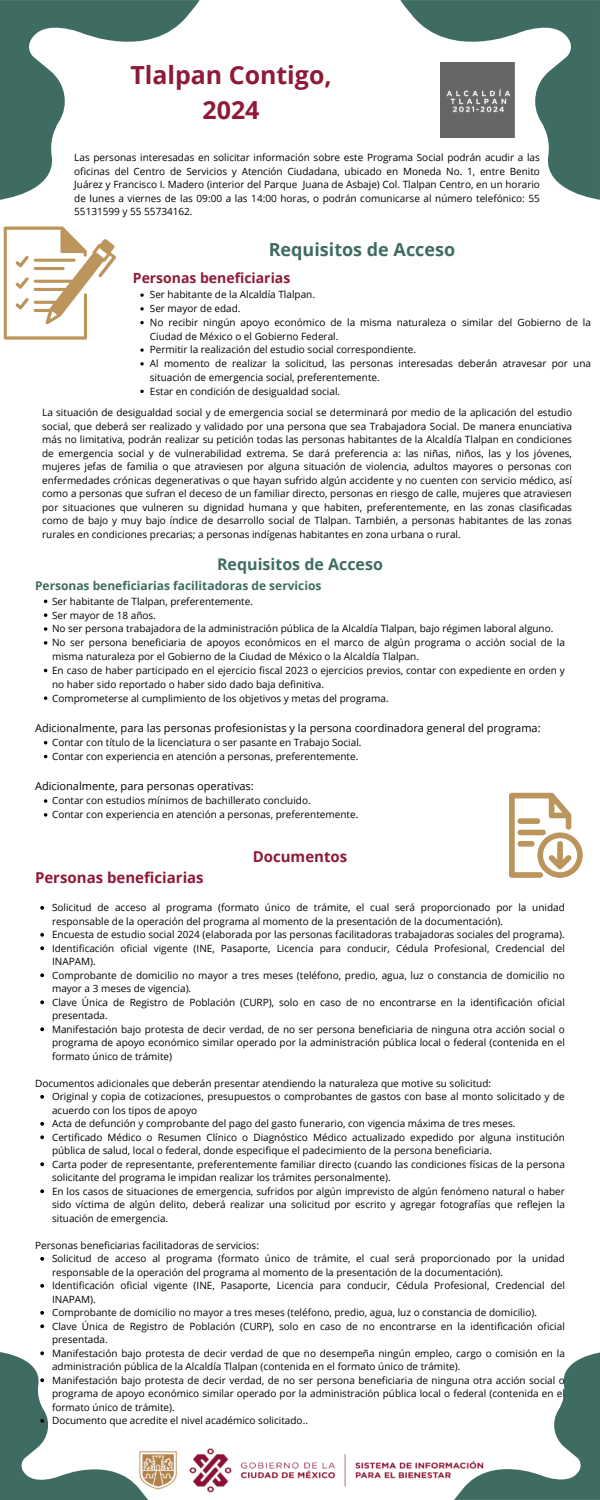
<style>
.page{position:relative;width:600px;height:1500px;background:#fff}
.page>*{position:absolute;margin:0;border:0;box-sizing:border-box;transform-origin:0 0}
.t1{font:700 24.9px/34.2px "Open Sans";color:#8e1a37;text-align:center}
.t2{font:700 18px "Open Sans";color:#3f6c62}
.t3{font:700 16px "Open Sans";color:#3f6c62}
.t4{font:700 15px "Open Sans";color:#8e1a37}
.t5{font:700 14px "Open Sans";color:#8e1a37}
.t6{font:700 12px "Open Sans";color:#3f6c62}
.t7{font:11px "Open Sans";color:#000}
.t8{font:10px/13.5px "Open Sans";color:#000}
</style>
<div class="page">
<img style="left:148px;top:1448px;width:306px;height:45px">
<svg style="left:400px;top:0;width:200px;height:200px"></svg>
<svg style="left:4px;top:227px;width:112px;height:113px"></svg>
<svg style="left:454px;top:1352px;width:146px;height:148px"></svg>
<svg style="left:0;top:0;width:200px;height:200px"></svg>
<img style="left:440px;top:63px;width:75px;height:74px">
<svg style="left:140px;top:293px;width:4px;height:4px"></svg>
<svg style="left:140px;top:307px;width:4px;height:4px"></svg>
<svg style="left:140px;top:321px;width:4px;height:3px"></svg>
<svg style="left:140px;top:348px;width:4px;height:4px"></svg>
<svg style="left:140px;top:362px;width:4px;height:4px"></svg>
<svg style="left:140px;top:390px;width:4px;height:3px"></svg>
<svg style="left:509px;top:793px;width:74px;height:85px"></svg>
<svg style="left:44px;top:613px;width:3px;height:4px"></svg>
<svg style="left:44px;top:627px;width:3px;height:4px"></svg>
<svg style="left:44px;top:641px;width:3px;height:4px"></svg>
<svg style="left:44px;top:696px;width:3px;height:4px"></svg>
<svg style="left:44px;top:799px;width:3px;height:4px"></svg>
<svg style="left:44px;top:813px;width:3px;height:4px"></svg>
<svg style="left:40px;top:906px;width:4px;height:4px"></svg>
<svg style="left:40px;top:933px;width:4px;height:4px"></svg>
<svg style="left:40px;top:946px;width:4px;height:4px"></svg>
<svg style="left:40px;top:973px;width:4px;height:4px"></svg>
<svg style="left:40px;top:1000px;width:4px;height:4px"></svg>
<svg style="left:40px;top:1027px;width:4px;height:4px"></svg>
<svg style="left:40px;top:1095px;width:4px;height:4px"></svg>
<svg style="left:40px;top:1122px;width:4px;height:4px"></svg>
<svg style="left:40px;top:1135px;width:4px;height:4px"></svg>
<svg style="left:40px;top:1162px;width:4px;height:4px"></svg>
<svg style="left:40px;top:1189px;width:4px;height:4px"></svg>
<svg style="left:40px;top:1257px;width:4px;height:4px"></svg>
<svg style="left:40px;top:1284px;width:4px;height:4px"></svg>
<svg style="left:40px;top:1311px;width:4px;height:4px"></svg>
<svg style="left:40px;top:1324px;width:4px;height:4px"></svg>
<svg style="left:0;top:1351px;width:148px;height:149px"></svg>
<p class="t1" style="left:130px;top:58px;width:203px">Tlalpan Contigo,<br>2024</p>
<p class="t8" style="left:74px;top:150px;width:467px;text-align:justify">Las personas interesadas en solicitar información sobre este Programa Social podrán acudir a las oficinas del Centro de Servicios y Atención Ciudadana, ubicado en Moneda No. 1, entre Benito Juárez y Francisco I. Madero (interior del Parque Juana de Asbaje) Col. Tlalpan Centro, en un horario de lunes a viernes de las 09:00 a las 14:00 horas, o podrán comunicarse al número telefónico: 55<br>55131599 y 55 55734162.</p>
<p class="t2" style="left:269px;top:237px;width:188px">Requisitos de Acceso</p>
<h1 class="t5" style="left:133px;top:268px;width:159px">Personas beneficiarias</h1>
<p class="t8" style="left:150px;top:288px;width:167px">Ser habitante de la Alcaldía Tlalpan.</p>
<p class="t8" style="left:150px;top:302px;width:92px">Ser mayor de edad.</p>
<h2 class="t8" style="left:150px;top:315px;width:443px;line-height:13.8px">No recibir ningún apoyo económico de la misma naturaleza o similar del Gobierno de la<br>Ciudad de México o el Gobierno Federal.</h2>
<h4 class="t8" style="left:150px;top:343px;width:268px">Permitir la realización del estudio social correspondiente.</h4>
<p class="t8" style="left:150px;top:356px;width:443px;line-height:13.8px">Al momento de realizar la solicitud, las personas interesadas deberán atravesar por una situación de emergencia social, preferentemente.</p>
<p class="t8" style="left:150px;top:384px;width:192px">Estar en condición de desigualdad social.</p>
<p class="t8" style="left:42px;top:406px;width:531px;text-align:justify">La situación de desigualdad social y de emergencia social se determinará por medio de la aplicación del estudio social, que deberá ser realizado y validado por una persona que sea Trabajadora Social. De manera enunciativa más no limitativa, podrán realizar su petición todas las personas habitantes de la Alcaldía Tlalpan en condiciones de emergencia social y de vulnerabilidad extrema. Se dará preferencia a: las niñas, niños, las y los jóvenes, mujeres jefas de familia o que atraviesen por alguna situación de violencia, adultos mayores o personas con enfermedades crónicas degenerativas o que hayan sufrido algún accidente y no cuenten con servicio médico, así como a personas que sufran el deceso de un familiar directo, personas en riesgo de calle, mujeres que atraviesen por situaciones que vulneren su dignidad humana y que habiten, preferentemente, en las zonas clasificadas como de bajo y muy bajo índice de desarrollo social de Tlalpan. También, a personas habitantes de las zonas rurales en condiciones precarias; a personas indígenas habitantes en zona urbana o rural.</p>
<p class="t3" style="left:217px;top:553px;width:167px">Requisitos de Acceso</p>
<p class="t6" style="left:35px;top:577px;width:288px">Personas beneficiarias facilitadoras de servicios</p>
<p class="t8" style="left:52px;top:594px;width:203px">Ser habitante de Tlalpan, preferentemente.</p>
<p class="t8" style="left:52px;top:608px;width:105px">Ser mayor de 18 años.</p>
<p class="t8" style="left:52px;top:622px;width:503px">No ser persona trabajadora de la administración pública de la Alcaldía Tlalpan, bajo régimen laboral alguno.</p>
<h3 class="t8" style="left:52px;top:635px;width:514px;line-height:13.8px">No ser persona beneficiaria de apoyos económicos en el marco de algún programa o acción social de la misma naturaleza por el Gobierno de la Ciudad de México o la Alcaldía Tlalpan.</h3>
<h5 class="t8" style="left:52px;top:663px;width:514px;line-height:13.8px">En caso de haber participado en el ejercicio fiscal 2023 o ejercicios previos, contar con expediente en orden y no haber sido reportado o haber sido dado baja definitiva.</h5>
<p class="t8" style="left:52px;top:691px;width:338px">Comprometerse al cumplimiento de los objetivos y metas del programa.</p>
<p class="t7" style="left:35px;top:720px;width:507px">Adicionalmente, para las personas profesionistas y la persona coordinadora general del programa:</p>
<p class="t8" style="left:52px;top:735px;width:311px">Contar con título de la licenciatura o ser pasante en Trabajo Social.</p>
<p class="t8" style="left:52px;top:749px;width:308px">Contar con experiencia en atención a personas, preferentemente.</p>
<p class="t7" style="left:35px;top:779px;width:220px">Adicionalmente, para personas operativas:</p>
<p class="t8" style="left:52px;top:794px;width:260px">Contar con estudios mínimos de bachillerato concluido.</p>
<h6 class="t8" style="left:52px;top:808px;width:308px">Contar con experiencia en atención a personas, preferentemente.</h6>
<h6 class="t4" style="left:253px;top:846px;width:96px">Documentos</h6>
<h6 class="t4" style="left:35px;top:867px;width:170px">Personas beneficiarias</h6>
<p class="t8" style="left:52px;top:901px;width:514px">Solicitud de acceso al programa (formato único de trámite, el cual será proporcionado por la unidad responsable de la operación del programa al momento de la presentación de la documentación).</p>
<p class="t8" style="left:52px;top:928px;width:514px">Encuesta de estudio social 2024 (elaborada por las personas facilitadoras trabajadoras sociales del programa).</p>
<p class="t8" style="left:52px;top:941px;width:514px">Identificación oficial vigente (INE, Pasaporte, Licencia para conducir, Cédula Profesional, Credencial del<br>INAPAM).</p>
<h3 class="t8" style="left:52px;top:968px;width:514px">Comprobante de domicilio no mayor a tres meses (teléfono, predio, agua, luz o constancia de domicilio no mayor a 3 meses de vigencia).</h3>
<p class="t8" style="left:52px;top:995px;width:514px">Clave Única de Registro de Población (CURP), solo en caso de no encontrarse en la identificación oficial presentada.</p>
<p class="t8" style="left:52px;top:1022px;width:514px;text-align:justify">Manifestación bajo protesta de decir verdad, de no ser persona beneficiaria de ninguna otra acción social o programa de apoyo económico similar operado por la administración pública local o federal (contenida en el formato único de trámite)</p>
<p class="t8" style="left:35px;top:1076px;width:458px">Documentos adicionales que deberán presentar atendiendo la naturaleza que motive su solicitud:</p>
<p class="t8" style="left:52px;top:1090px;width:514px">Original y copia de cotizaciones, presupuestos o comprobantes de gastos con base al monto solicitado y de acuerdo con los tipos de apoyo</p>
<p class="t8" style="left:52px;top:1117px;width:465px">Acta de defunción y comprobante del pago del gasto funerario, con vigencia máxima de tres meses.</p>
<p class="t8" style="left:52px;top:1130px;width:514px">Certificado Médico o Resumen Clínico o Diagnóstico Médico actualizado expedido por alguna institución pública de salud, local o federal, donde especifique el padecimiento de la persona beneficiaria.</p>
<p class="t8" style="left:52px;top:1157px;width:514px">Carta poder de representante, preferentemente familiar directo (cuando las condiciones físicas de la persona solicitante del programa le impidan realizar los trámites personalmente).</p>
<p class="t8" style="left:52px;top:1184px;width:514px;text-align:justify">En los casos de situaciones de emergencia, sufridos por algún imprevisto de algún fenómeno natural o haber sido víctima de algún delito, deberá realizar una solicitud por escrito y agregar fotografías que reflejen la situación de emergencia.</p>
<p class="t8" style="left:35px;top:1238px;width:225px">Personas beneficiarias facilitadoras de servicios:</p>
<p class="t8" style="left:52px;top:1252px;width:514px">Solicitud de acceso al programa (formato único de trámite, el cual será proporcionado por la unidad responsable de la operación del programa al momento de la presentación de la documentación).</p>
<p class="t8" style="left:52px;top:1279px;width:514px">Identificación oficial vigente (INE, Pasaporte, Licencia para conducir, Cédula Profesional, Credencial del<br>INAPAM).</p>
<p class="t8" style="left:52px;top:1306px;width:486px">Comprobante de domicilio no mayor a tres meses (teléfono, predio, agua, luz o constancia de domicilio).</p>
<p class="t8" style="left:52px;top:1319px;width:514px">Clave Única de Registro de Población (CURP), solo en caso de no encontrarse en la identificación oficial presentada.</p>
<p class="t8" style="left:52px;top:1346px;width:514px">Manifestación bajo protesta de decir verdad de que no desempeña ningún empleo, cargo o comisión en la administración pública de la Alcaldía Tlalpan (contenida en el formato único de trámite).</p>
<p class="t8" style="left:52px;top:1373px;width:514px;text-align:justify">Manifestación bajo protesta de decir verdad, de no ser persona beneficiaria de ninguna otra acción social o programa de apoyo económico similar operado por la administración pública local o federal (contenida en el formato único de trámite).</p>
<p class="t8" style="left:52px;top:1414px;width:257px">Documento que acredite el nivel académico solicitado..</p>
</div>
